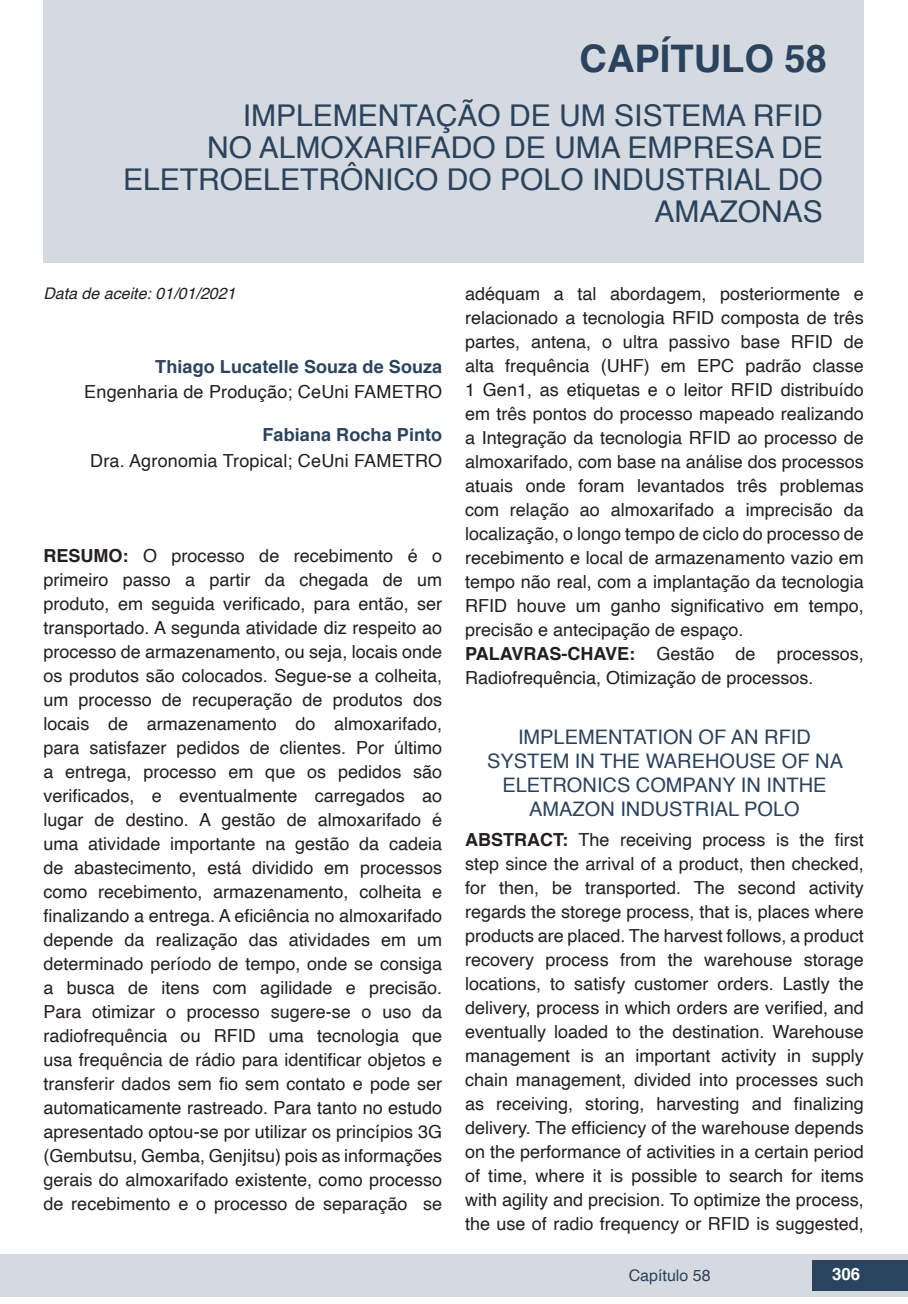
<style>
.page{position:relative;width:908px;height:1304px;background:#fff}
.page>*{position:absolute;margin:0;border:0;box-sizing:border-box;transform-origin:0 0}
.cap{font:700 38px "Helvetica";color:#2a435e}
.nome_artigos{font:30px/32px "Helvetica";color:#2a435e;text-align:right}
.título_Inglês{font:20px/24px "Helvetica";color:#2a435e;text-align:center}
.Resumos_e_PC_TXT{font:18px/24px "Helvetica";color:#231f20;text-align:justify}
.info_autores{font:18px "Helvetica";letter-spacing:.01em;color:#231f20}
.nome_autores{font:700 18px "Helvetica";letter-spacing:.005em;color:#2a435e}
.t1{font:700 16.8px "Helvetica";color:#fff}
.t2{font:italic 16px "Helvetica";color:#231f20}
.t3{font:16px "Helvetica";color:#2a435e}
.s1{font-weight:700}
</style>
<div class="page">
<div style="left:0;top:1254px;width:906px;height:43px;background:#d4dadf"></div>
<div style="left:812px;top:1261px;width:95px;height:30px;background:#2a435e"></div>
<div style="left:43px;top:0;width:820px;height:263px;background:#d4dadf"></div>
<p class="cap" style="left:579px;top:28px;width:249px">CAPÍTULO 58</p>
<p class="nome_artigos" style="left:123px;top:101px;width:701px">IMPLEMENTAÇÃO DE UM SISTEMA RFID<br>NO ALMOXARIFADO DE UMA EMPRESA DE<br>ELETROELETRÔNICO DO POLO INDUSTRIAL DO<br>AMAZONAS</p>
<p class="t2" style="left:43px;top:280px;width:194px">Data de aceite: 01/01/2021</p>
<p class="nome_autores" style="left:155px;top:352px;width:288px">Thiago Lucatelle Souza de Souza</p>
<p class="info_autores" style="left:84px;top:378px;width:359px">Engenharia de Produção; CeUni FAMETRO</p>
<p class="nome_autores" style="left:262px;top:421px;width:181px">Fabiana Rocha Pinto</p>
<p class="info_autores" style="left:90px;top:447px;width:353px">Dra. Agronomia Tropical; CeUni FAMETRO</p>
<p class="Resumos_e_PC_TXT" style="left:43px;top:544px;width:400px"><span class="s1">RESUMO:</span> O processo de recebimento é o primeiro passo a partir da chegada de um produto, em seguida verificado, para então, ser transportado. A segunda atividade diz respeito ao processo de armazenamento, ou seja, locais onde os produtos são colocados. Segue-se a colheita, um processo de recuperação de produtos dos locais de armazenamento do almoxarifado, para satisfazer pedidos de clientes. Por último a entrega, processo em que os pedidos são verificados, e eventualmente carregados ao lugar de destino. A gestão de almoxarifado é uma atividade importante na gestão da cadeia de abastecimento, está dividido em processos como recebimento, armazenamento, colheita e finalizando a entrega. A eficiência no almoxarifado depende da realização das atividades em um determinado período de tempo, onde se consiga a busca de itens com agilidade e precisão.<br>Para otimizar o processo sugere-se o uso da radiofrequência ou RFID uma tecnologia que usa frequência de rádio para identificar objetos e transferir dados sem fio sem contato e pode ser automaticamente rastreado. Para tanto no estudo apresentado optou-se por utilizar os princípios 3G (Gembutsu, Gemba, Genjitsu) pois as informações gerais do almoxarifado existente, como processo de recebimento e o processo de separação se</p>
<p class="Resumos_e_PC_TXT" style="left:465px;top:282px;width:400px">adéquam a tal abordagem, posteriormente e relacionado a tecnologia RFID composta de três partes, antena, o ultra passivo base RFID de alta frequência (UHF) em EPC padrão classe 1 Gen1, as etiquetas e o leitor RFID distribuído em três pontos do processo mapeado realizando a Integração da tecnologia RFID ao processo de almoxarifado, com base na análise dos processos atuais onde foram levantados três problemas com relação ao almoxarifado a imprecisão da localização, o longo tempo de ciclo do processo de recebimento e local de armazenamento vazio em tempo não real, com a implantação da tecnologia RFID houve um ganho significativo em tempo, precisão e antecipação de espaço.</p>
<p class="Resumos_e_PC_TXT" style="left:465px;top:642px;width:400px"><span class="s1">PALAVRAS-CHAVE:</span> Gestão de processos,<br>Radiofrequência, Otimização de processos.</p>
<p class="título_Inglês" style="left:487px;top:726px;width:357px">IMPLEMENTATION OF AN RFID<br>SYSTEM IN THE WAREHOUSE OF NA<br>ELETRONICS COMPANY IN INTHE<br>AMAZON INDUSTRIAL POLO</p>
<p class="Resumos_e_PC_TXT" style="left:465px;top:828px;width:400px"><span class="s1">ABSTRACT:</span> The receiving process is the first step since the arrival of a product, then checked, for then, be transported. The second activity regards the storege process, that is, places where products are placed. The harvest follows, a product recovery process from the warehouse storage locations, to satisfy customer orders. Lastly the delivery, process in which orders are verified, and eventually loaded to the destination. Warehouse management is an important activity in supply chain management, divided into processes such as receiving, storing, harvesting and finalizing delivery. The efficiency of the warehouse depends on the performance of activities in a certain period of time, where it is possible to search for items with agility and precision. To optimize the process, the use of radio frequency or RFID is suggested,</p>
<p class="t3" style="left:628px;top:1263px;width:83px">Capítulo 58</p>
<p class="t1" style="left:831px;top:1261px;width:30px">306</p>
</div>
